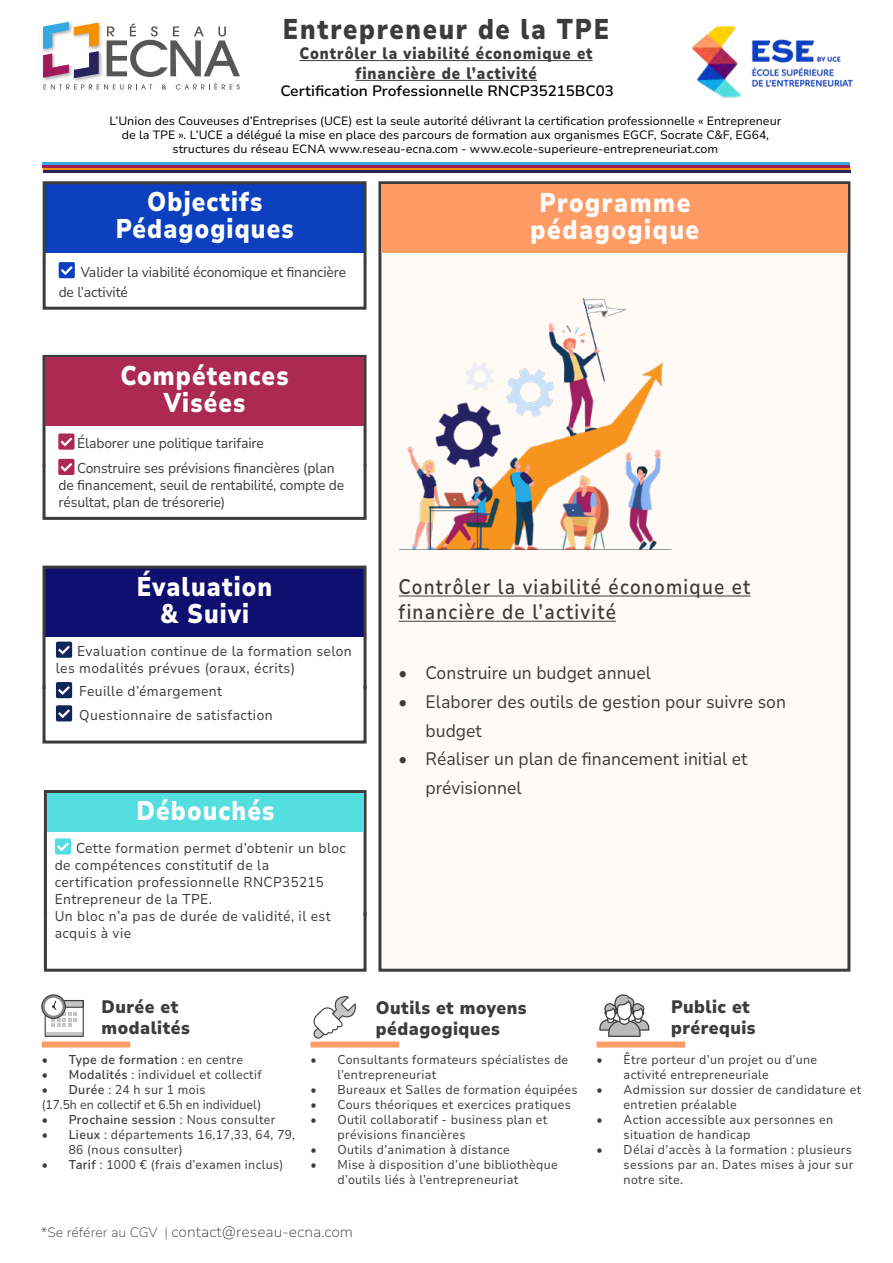
<style>
.page{position:relative;width:893px;height:1263px;background:#fff}
.page>*{position:absolute;margin:0;border:0;box-sizing:border-box;transform-origin:0 0}
.Left_Justify{font:900 28.5px "Nunito Sans 10 pt";letter-spacing:.07em;color:#3c3c3b;scale:.86 1}
.Center{font:900 27px "Nunito Sans 10 pt";letter-spacing:.05em;color:#fff;scale:.86 1}
.Left_Justify-2{font:900 27px "Nunito Sans 10 pt";letter-spacing:.07em;color:#fff;scale:.86 1}
.Left_Justify-3{font:600 21px "Nunito Sans 10 pt";letter-spacing:.07em;color:#3c3c3b;scale:.86 1}
.t1{font:18px/28.5px "Nunito Sans 10 pt";color:#3c3c3b;scale:.93 1}
.Left_Justify-4{font:900 18px/21.6px "Nunito Sans 10 pt";letter-spacing:.03em;color:#3c3c3b;scale:.93 1}
.Left_Justify-5{font:900 16.5px "Nunito Sans 10 pt";letter-spacing:.07em;color:#3c3c3b;scale:.86 1}
.t2{font:600 15px "Nunito Sans 10 pt";color:#000}
.t3{font:200 15px "Nunito Sans 10 pt";color:#3d3d3c}
.Left_Justify-6{font:14.25px/17.1px "Nunito Sans 10 pt";letter-spacing:.025em;color:#3c3c3b;scale:.93 1}
.Left_Justify-7{font:14.25px/17.1px "Nunito Sans 10 pt";letter-spacing:-.01em;color:#3c3c3b;scale:.93 1}
.Left_Justify-8{font:12.75px/15px "Nunito Sans 10 pt";letter-spacing:.03em;color:#3c3c3b;scale:.93 1}
.t4{font:600 12.75px "Nunito Sans 10 pt";letter-spacing:.03em;color:#3c3c3b;scale:.93 1}
.Left_Justify-9{font:12.75px "Nunito Sans 10 pt";color:#3c3c3b;scale:.93 1}
.t5{font:12px "Nunito Sans 10 pt";color:#000}
.s1{font-weight:400}
.s2{font-weight:600}
.s3{font-size:13.5px}
</style>
<div class="page">
<div style="left:378px;top:181px;width:472px;height:791px;background:#fffaf5;border:3px solid #3c3c3b"></div>
<div style="left:381px;top:184px;width:467px;height:68px;background:#ff9c66"></div>
<hr style="left:300px;top:60px;width:293px;height:1px;background:#3c3c3b">
<hr style="left:355px;top:80px;width:182px;height:1px;background:#3c3c3b">
<hr style="left:399px;top:596px;width:351px;height:1px;background:#3c3c3b">
<hr style="left:399px;top:621px;width:217px;height:1px;background:#3c3c3b">
<hr style="left:43px;top:168px;width:807px;height:2px;background:#f39200">
<hr style="left:43px;top:162px;width:807px;height:3px;background:#36a9e1">
<hr style="left:43px;top:165px;width:807px;height:3px;background:#a21a5b">
<hr style="left:43px;top:170px;width:807px;height:3px;background:#29235c">
<div style="left:43px;top:355px;width:324px;height:113px;border:3px solid #3c3c3b"></div>
<div style="left:45px;top:358px;width:319px;height:68px;background:#ab2952"></div>
<svg style="left:58px;top:433px;width:16px;height:17px"></svg>
<svg style="left:42px;top:459px;width:325px;height:61px"></svg>
<svg style="left:43px;top:84px;width:109px;height:6px"></svg>
<svg style="left:162px;top:84px;width:4px;height:6px"></svg>
<svg style="left:176px;top:83px;width:64px;height:7px"></svg>
<svg style="left:107px;top:23px;width:133px;height:54px"></svg>
<img style="left:99px;top:23px;width:3px;height:26px">
<img style="left:74px;top:51px;width:29px;height:30px">
<img style="left:43px;top:78px;width:31px;height:3px">
<svg style="left:43px;top:22px;width:56px;height:56px"></svg>
<div style="left:46px;top:184px;width:318px;height:68px;background:#0d40bf"></div>
<div style="left:43px;top:181px;width:324px;height:83px;border:3px solid #3c3c3b"></div>
<svg style="left:42px;top:259px;width:325px;height:51px"></svg>
<img style="left:692px;top:25px;width:161px;height:73px">
<div style="left:44px;top:790px;width:323px;height:127px;border:3px solid #3c3c3b"></div>
<svg style="left:43px;top:909px;width:324px;height:63px"></svg>
<div style="left:47px;top:793px;width:317px;height:38px;background:#55dee0"></div>
<svg style="left:55px;top:838px;width:16px;height:16px"></svg>
<div style="left:597px;top:1041px;width:88px;height:6px;background:#ff9c66"></div>
<svg style="left:599px;top:994px;width:50px;height:43px"></svg>
<div style="left:311px;top:1041px;width:88px;height:6px;background:#ff9c66"></div>
<svg style="left:313px;top:996px;width:43px;height:42px"></svg>
<div style="left:42px;top:1041px;width:88px;height:6px;background:#ff9c66"></div>
<svg style="left:41px;top:994px;width:43px;height:43px"></svg>
<img style="left:399px;top:298px;width:273px;height:252px">
<div style="left:45px;top:569px;width:319px;height:68px;background:#0f0f70"></div>
<div style="left:43px;top:566px;width:324px;height:124px;border:3px solid #3c3c3b"></div>
<svg style="left:42px;top:682px;width:325px;height:62px"></svg>
<svg style="left:56px;top:642px;width:16px;height:16px"></svg>
<p class="Left_Justify" style="left:283px;top:9px;width:381px">Entrepreneur de la TPE</p>
<p class="Left_Justify-5" style="left:300px;top:42px;width:342px">Contrôler la viabilité économique et</p>
<p class="Left_Justify-5" style="left:355px;top:61px;width:213px">financière de l’activité</p>
<p class="t2" style="left:280px;top:80px;width:335px">Certification Professionnelle RNCP35215BC03</p>
<p class="t5" style="left:109px;top:112px;width:673px">L’Union des Couveuses d’Entreprises (UCE) est la seule autorité délivrant la certification professionnelle « Entrepreneur</p>
<p class="t5" style="left:122px;top:126px;width:649px">de la TPE ». L’UCE a délégué la mise en place des parcours de formation aux organismes EGCF, Socrate C&amp;F, EG64,</p>
<p class="t5" style="left:173px;top:141px;width:547px">structures du réseau ECNA www.reseau-ecna.com - www.ecole-superieure-entrepreneuriat.com</p>
<p class="Center" style="left:147px;top:183px;width:135px">Objectifs</p>
<p class="Center" style="left:116px;top:210px;width:208px">Pédagogiques</p>
<p class="Left_Justify-7" style="left:59px;top:262px;width:311px;line-height:19.5px;text-indent:22px">Valider la viabilité économique et financière de l’activité</p>
<p class="Center" style="left:121px;top:356px;width:197px">Compétences</p>
<p class="Center" style="left:164px;top:383px;width:96px">Visées</p>
<p class="Left_Justify-7" style="left:77px;top:434px;width:202px">Élaborer une politique tarifaire</p>
<p class="Left_Justify-7" style="left:59px;top:459px;width:309px;text-indent:19px">Construire ses prévisions financières (plan de financement, seuil de rentabilité, compte de résultat, plan de trésorerie)</p>
<p class="Center" style="left:137px;top:567px;width:159px">Évaluation</p>
<p class="Center" style="left:160px;top:594px;width:105px">&amp; Suivi</p>
<p class="Left_Justify-6" style="left:56px;top:642px;width:320px;text-indent:21px">Evaluation continue de la formation selon les modalités prévues (oraux, écrits)</p>
<p class="Left_Justify-6" style="left:79px;top:682px;width:155px">Feuille d’émargement</p>
<p class="Left_Justify-6" style="left:79px;top:706px;width:209px">Questionnaire de satisfaction</p>
<p class="Center" style="left:136px;top:792px;width:162px">Débouchés</p>
<p class="Left_Justify-6" style="left:76px;top:839px;width:292px">Cette formation permet d’obtenir un bloc</p>
<p class="Left_Justify-6" style="left:55px;top:856px;width:232px">de compétences constitutif de la</p>
<p class="Left_Justify-6" style="left:55px;top:873px;width:291px">certification professionnelle RNCP35215</p>
<p class="Left_Justify-6" style="left:55px;top:890px;width:171px">Entrepreneur de la TPE.</p>
<p class="Left_Justify-6" style="left:55px;top:907px;width:298px">Un bloc n’a pas de durée de validité, il est acquis à vie</p>
<p class="Left_Justify-2" style="left:539px;top:183px;width:177px">Programme</p>
<p class="Left_Justify-2" style="left:531px;top:210px;width:197px">pédagogique</p>
<p class="Left_Justify-3" style="left:399px;top:572px;width:410px">Contrôler la viabilité économique et</p>
<p class="Left_Justify-3" style="left:399px;top:597px;width:254px">financière de l’activité</p>
<p class="t1" style="left:399px;top:658px;width:273px">• Construire un budget annuel</p>
<p class="t1" style="left:426px;top:687px;width:389px;text-indent:-27px">• Elaborer des outils de gestion pour suivre son budget</p>
<p class="t1" style="left:426px;top:744px;width:348px;text-indent:-27px">• Réaliser un plan de financement initial et prévisionnel</p>
<p class="Left_Justify-4" style="left:102px;top:995px;width:84px">Durée et</p>
<p class="Left_Justify-4" style="left:102px;top:1016px;width:96px">modalités</p>
<p class="t4" style="left:42px;top:1050px;width:218px">• Type de formation <span class="s1">: en centre</span></p>
<p class="Left_Justify-8" style="left:42px;top:1066px;width:238px"><span class="s2">• Modalités</span> : individuel et collectif</p>
<p class="Left_Justify-8" style="left:42px;top:1081px;width:177px"><span class="s2">• Durée</span> : 24 h sur 1 mois</p>
<p class="Left_Justify-9" style="left:42px;top:1095px;width:237px">(17.5h en collectif et 6.5h en individuel)</p>
<p class="t4" style="left:42px;top:1110px;width:253px">• Prochaine session <span class="s1">: Nous consulter</span></p>
<p class="Left_Justify-8" style="left:69px;top:1126px;width:245px;text-indent:-27px"><span class="s2">• Lieux</span> : départements 16,17,33, 64, 79,<br>86 (nous consulter)</p>
<p class="Left_Justify-8" style="left:42px;top:1156px;width:261px"><span class="s2">• Tarif</span> : 1000 € (frais d’examen inclus)</p>
<p class="Left_Justify-4" style="left:376px;top:996px;width:164px">Outils et moyens pédagogiques</p>
<p class="Left_Justify-8" style="left:338px;top:1051px;width:249px;text-indent:-27px">• Consultants formateurs spécialistes de l’entrepreneuriat</p>
<p class="Left_Justify-8" style="left:311px;top:1081px;width:289px">• Bureaux et Salles de formation équipées</p>
<p class="Left_Justify-8" style="left:311px;top:1096px;width:281px">• Cours théoriques et exercices pratiques</p>
<p class="Left_Justify-8" style="left:338px;top:1111px;width:227px;text-indent:-27px">• Outil collaboratif - business plan et prévisions financières</p>
<p class="Left_Justify-8" style="left:311px;top:1141px;width:216px">• Outils d’animation à distance</p>
<p class="Left_Justify-8" style="left:338px;top:1156px;width:238px;text-indent:-27px">• Mise à disposition d’une bibliothèque d’outils liés à l’entrepreneuriat</p>
<p class="t3" style="left:41px;top:1221px;width:313px"><span class="s3">*Se référer au CGV |</span> contact@reseau-ecna.com</p>
<p class="Left_Justify-4" style="left:671px;top:995px;width:86px">Public et</p>
<p class="Left_Justify-4" style="left:671px;top:1016px;width:92px">prérequis</p>
<p class="Left_Justify-8" style="left:624px;top:1051px;width:210px;text-indent:-27px">• Être porteur d’un projet ou d’une activité entrepreneuriale</p>
<p class="Left_Justify-8" style="left:624px;top:1081px;width:257px;text-indent:-27px">• Admission sur dossier de candidature et entretien préalable</p>
<p class="Left_Justify-8" style="left:624px;top:1111px;width:227px;text-indent:-27px">• Action accessible aux personnes en situation de handicap</p>
<p class="Left_Justify-8" style="left:624px;top:1141px;width:248px;text-align:justify;text-indent:-27px">• Délai d’accès à la formation : plusieurs sessions par an. Dates mises à jour sur notre site.</p>
</div>
